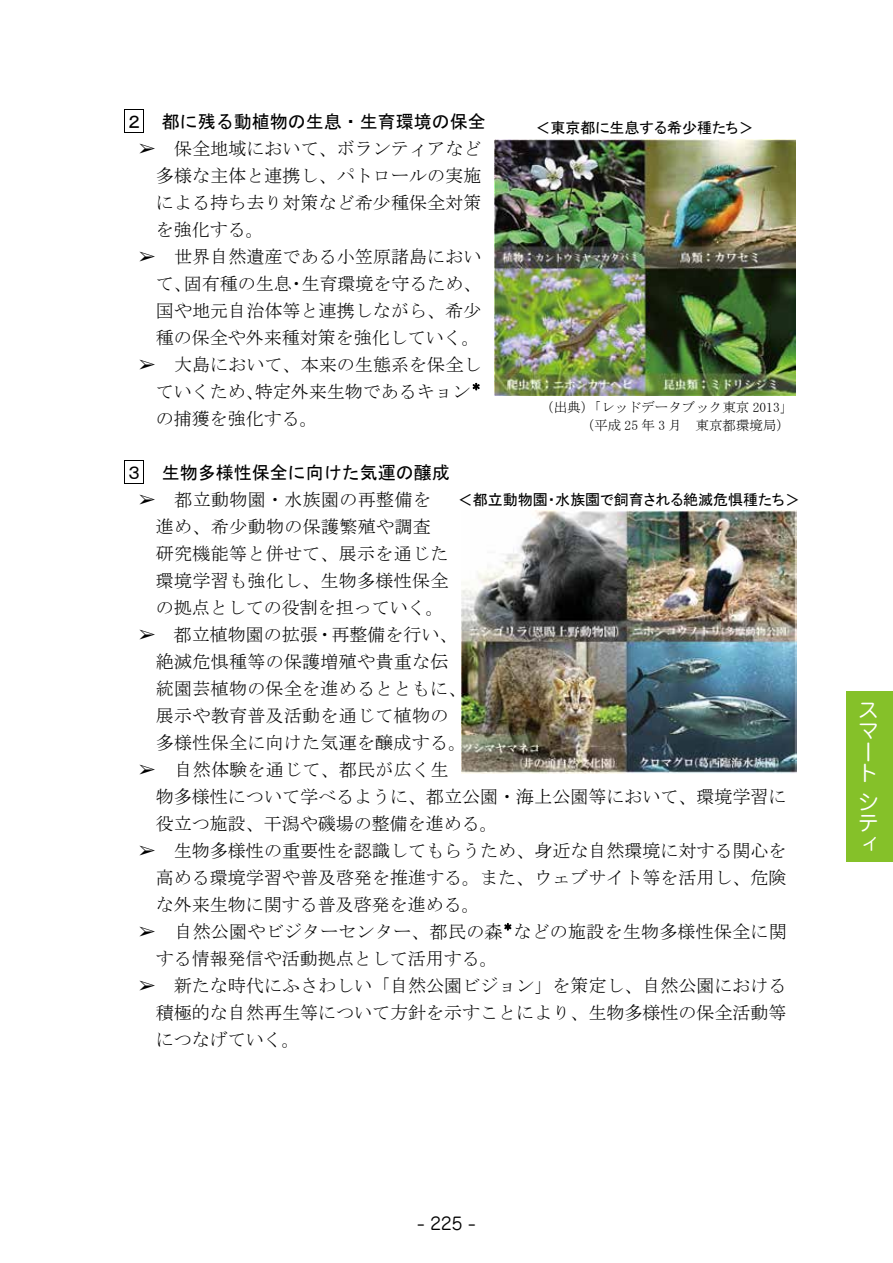
<style>
.page{position:relative;width:893px;height:1263px;background:#fff}
.page>*{position:absolute;margin:0;border:0;box-sizing:border-box;transform-origin:0 0}
.t1{font:21.3px/21.3px "Jun 201 Pro";color:#fff}
.t2{font:18px/27px "MS Mincho";letter-spacing:.005em;color:#000;text-align:justify}
.t3{font:18px "MS Gothic";color:#000}
.t4{font:16.95px "Jun 201 Pro";color:#000}
.t5{font:15px "MS P Gothic";color:#000}
.t6{font:13.5px/18px "MS Mincho";color:#000;text-align:right}
</style>
<div class="page">
<div style="left:846px;top:692px;width:47px;height:170px;background:#85c129"></div>
<svg style="left:124px;top:109px;width:20px;height:24px"></svg>
<svg style="left:473px;top:383px;width:6px;height:7px"></svg>
<svg style="left:124px;top:460px;width:20px;height:24px"></svg>
<svg style="left:505px;top:923px;width:6px;height:7px"></svg>
<img style="left:462px;top:510px;width:335px;height:263px">
<img style="left:495px;top:140px;width:301px;height:256px">
<p class="t3" style="left:125px;top:112px;width:362px">２ 都に残る動植物の生息・生育環境の保全</p>
<p class="t2" style="left:156px;top:135px;width:327px;text-indent:-18px">➢ 保全地域において、ボランティアなど多様な主体と連携し、パトロールの実施による持ち去り対策など希少種保全対策を強化する。</p>
<p class="t2" style="left:156px;top:243px;width:327px;text-indent:-18px">➢ 世界自然遺産である小笠原諸島において、固有種の生息・生育環境を守るため、国や地元自治体等と連携しながら、希少種の保全や外来種対策を強化していく。</p>
<p class="t2" style="left:156px;top:351px;width:327px;text-indent:-18px">➢ 大島において、本来の生態系を保全していくため、特定外来生物であるキョン<sup>＊</sup>の捕獲を強化する。</p>
<p class="t3" style="left:125px;top:463px;width:326px">３ 生物多様性保全に向けた気運の醸成</p>
<p class="t2" style="left:156px;top:486px;width:294px;text-align:left;text-indent:-18px">➢ 都立動物園・水族園の再整備を進め、希少動物の保護繁殖や調査研究機能等と併せて、展示を通じた環境学習も強化し、生物多様性保全の拠点としての役割を担っていく。</p>
<p class="t2" style="left:156px;top:621px;width:312px;text-align:left;text-indent:-18px">➢ 都立植物園の拡張・再整備を行い、絶滅危惧種等の保護増殖や貴重な伝統園芸植物の保全を進めるとともに、展示や教育普及活動を通じて植物の多様性保全に向けた気運を醸成する。</p>
<p class="t2" style="left:156px;top:756px;width:632px;text-align:left;text-indent:-18px">➢ 自然体験を通じて、都民が広く生<br>物多様性について学べるように、都立公園・海上公園等において、環境学習に役立つ施設、干潟や磯場の整備を進める。</p>
<p class="t2" style="left:156px;top:837px;width:632px;text-indent:-18px">➢ 生物多様性の重要性を認識してもらうため、身近な自然環境に対する関心を高める環境学習や普及啓発を推進する。また、ウェブサイト等を活用し、危険な外来生物に関する普及啓発を進める。</p>
<p class="t2" style="left:156px;top:918px;width:632px;text-indent:-18px">➢ 自然公園やビジターセンター、都民の森<sup>＊</sup>などの施設を生物多様性保全に関する情報発信や活動拠点として活用する。</p>
<p class="t2" style="left:156px;top:972px;width:632px;text-indent:-18px">➢ 新たな時代にふさわしい「自然公園ビジョン」を策定し、自然公園における積極的な自然再生等について方針を示すことにより、生物多様性の保全活動等につなげていく。</p>
<p class="t5" style="left:535px;top:120px;width:220px">＜東京都に生息する希少種たち＞</p>
<p class="t6" style="left:540px;top:398px;width:254px">（出典）「レッドデータブック東京 2013」（平成 25 年 3 月 東京都環境局）</p>
<p class="t5" style="left:458px;top:492px;width:344px">＜都立動物園・水族園で飼育される絶滅危惧種たち＞</p>
<p class="t1" style="left:858px;top:696px;width:21px">スマート</p>
<p class="t1" style="left:858px;top:789px;width:21px;text-align:justify">シティ</p>
<p class="t4" style="left:417px;top:1210px;width:60px">- 225 -</p>
</div>
